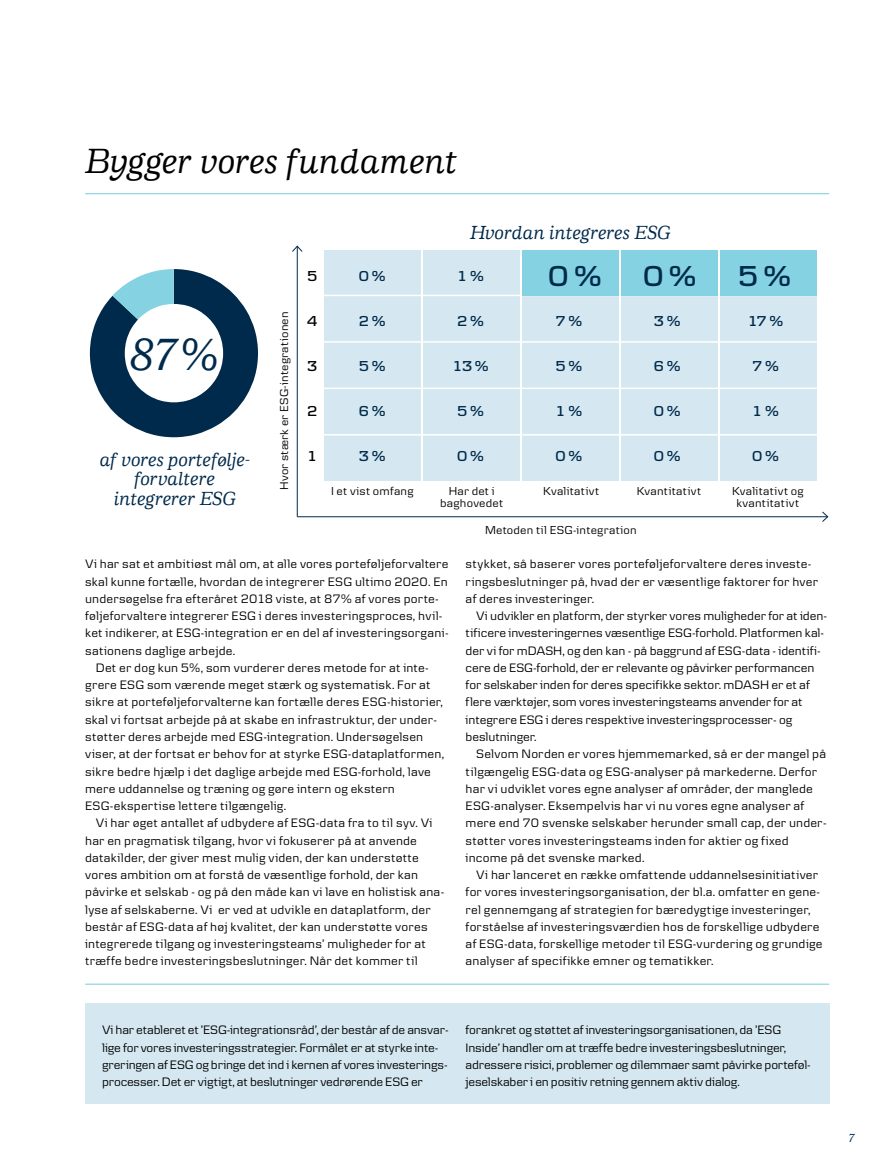
<style>
.page{position:relative;width:893px;height:1170px;background:#fff}
.page>*{position:absolute;margin:0;border:0;box-sizing:border-box;transform-origin:0 0}
.t1{font:235.8px "Chartwell Pies";color:#002a4b}
.t2{font:italic 500 46.35px "Danske Human";color:#002a4b}
.t3{font:italic 500 36px "Danske Human";color:#000}
.t4{font:600 30px "Danske Headline";color:#002a4b}
.t5{font:italic 500 19.5px/19.5px "Danske Human";letter-spacing:-.005em;color:#002a4b;text-align:center}
.t6{font:600 15px "Danske Headline";color:#002a4b}
.t7{font:600 15px "Danske Headline";color:#000}
.t8{font:12.75px/17.2px "Danske Text";letter-spacing:.01em;color:#000}
.t9{font:12.75px/17.2px "Danske Text";letter-spacing:-.015em;color:#000}
.t10{font:12px/12px "Danske Text";letter-spacing:.02em;color:#000;text-align:center}
.t11{font:italic 500 12px "Danske Human";color:#002a4b}
.s1{color:#84d2e2}
.s2{color:#fff}
</style>
<div class="page">
<div style="left:324px;top:250px;width:97px;height:230px;background:#d5e7f0"></div>
<div style="left:423px;top:250px;width:97px;height:230px;background:#d5e7f0"></div>
<div style="left:522px;top:250px;width:97px;height:230px;background:#d5e7f0"></div>
<div style="left:621px;top:250px;width:96px;height:230px;background:#d5e7f0"></div>
<div style="left:720px;top:250px;width:96px;height:230px;background:#d5e7f0"></div>
<hr style="left:297px;top:246px;width:1px;height:270px;background:#002a4b">
<svg style="left:292px;top:245px;width:11px;height:7px"></svg>
<hr style="left:297px;top:516px;width:531px;height:1px;background:#002a4b">
<svg style="left:821px;top:511px;width:8px;height:11px"></svg>
<hr style="left:317px;top:295px;width:504px;height:1px;background:#fff">
<hr style="left:317px;top:341px;width:504px;height:1px;background:#fff">
<hr style="left:317px;top:387px;width:504px;height:2px;background:#fff">
<hr style="left:317px;top:434px;width:504px;height:1px;background:#fff">
<div style="left:522px;top:250px;width:97px;height:45px;background:#84d2e2"></div>
<div style="left:621px;top:250px;width:96px;height:45px;background:#84d2e2"></div>
<div style="left:720px;top:250px;width:96px;height:45px;background:#84d2e2"></div>
<hr style="left:85px;top:983px;width:744px;height:1px;background:#84d2e2">
<hr style="left:85px;top:193px;width:744px;height:1px;background:#84d2e2">
<div style="left:85px;top:1003px;width:744px;height:100px;background:#d5e7f0"></div>
<h3 class="t3" style="left:85px;top:141px;width:374px">Bygger vores fundament</h3>
<h3 class="t5" style="left:470px;top:223px;width:202px">Hvordan integreres ESG</h3>
<h1 class="t1" style="left:78px;top:208px;width:350px">87+<span class="s1">13</span><span class="s2">D</span></h1>
<h2 class="t2" style="left:129px;top:329px;width:91px">87%</h2>
<h3 class="t5" style="left:100px;top:450px;width:152px">af vores portefølje&shy;forvaltere integrerer ESG</h3>
<p class="t10" style="left:278px;top:490px;width:180px;rotate:-90deg">Hvor stærk er ESG-integrationen</p>
<p class="t7" style="left:307px;top:267px;width:12px">5</p>
<p class="t7" style="left:307px;top:312px;width:12px">4</p>
<p class="t7" style="left:307px;top:357px;width:12px">3</p>
<p class="t7" style="left:307px;top:402px;width:12px">2</p>
<p class="t7" style="left:307px;top:447px;width:12px">1</p>
<p class="t6" style="left:359px;top:267px;width:28px">0 %</p>
<p class="t6" style="left:359px;top:312px;width:28px">2 %</p>
<p class="t6" style="left:359px;top:357px;width:28px">5 %</p>
<p class="t6" style="left:359px;top:402px;width:28px">6 %</p>
<p class="t6" style="left:359px;top:447px;width:28px">3 %</p>
<p class="t10" style="left:331px;top:484px;width:84px">I et vist omfang</p>
<p class="t6" style="left:457px;top:267px;width:28px">1 %</p>
<p class="t6" style="left:457px;top:312px;width:28px">2 %</p>
<p class="t6" style="left:452px;top:357px;width:38px">13 %</p>
<p class="t6" style="left:457px;top:402px;width:28px">5 %</p>
<p class="t6" style="left:457px;top:447px;width:28px">0 %</p>
<h3 class="t4" style="left:548px;top:259px;width:55px">0 %</h3>
<h3 class="t4" style="left:643px;top:259px;width:55px">0 %</h3>
<h3 class="t4" style="left:738px;top:259px;width:55px">5 %</h3>
<p class="t6" style="left:556px;top:312px;width:28px">7 %</p>
<p class="t6" style="left:556px;top:357px;width:28px">5 %</p>
<p class="t6" style="left:556px;top:402px;width:28px">1 %</p>
<p class="t6" style="left:556px;top:447px;width:28px">0 %</p>
<p class="t6" style="left:654px;top:312px;width:28px">3 %</p>
<p class="t6" style="left:654px;top:357px;width:28px">6 %</p>
<p class="t6" style="left:654px;top:402px;width:28px">0 %</p>
<p class="t6" style="left:654px;top:447px;width:28px">0 %</p>
<p class="t6" style="left:748px;top:312px;width:37px">17 %</p>
<p class="t6" style="left:752px;top:357px;width:28px">7 %</p>
<p class="t6" style="left:752px;top:402px;width:28px">1 %</p>
<p class="t6" style="left:752px;top:447px;width:28px">0 %</p>
<p class="t10" style="left:440px;top:484px;width:65px">Har det i baghovedet</p>
<p class="t10" style="left:543px;top:484px;width:58px">Kvalitativt</p>
<p class="t10" style="left:637px;top:484px;width:66px">Kvantitativt</p>
<p class="t10" style="left:732px;top:484px;width:73px">Kvalitativt og kvantitativt</p>
<p class="t10" style="left:485px;top:523px;width:153px">Metoden til ESG-integration</p>
<p class="t8" style="left:85px;top:555px;width:365px">Vi har sat et ambitiøst mål om, at alle vores porteføljeforvaltere</p>
<p class="t8" style="left:85px;top:572px;width:364px">skal kunne fortælle, hvordan de integrerer ESG ultimo 2020. En</p>
<p class="t8" style="left:85px;top:589px;width:355px">undersøgelse fra efteråret 2018 viste, at 87% af vores porte-</p>
<p class="t8" style="left:85px;top:607px;width:359px">føljeforvaltere integrerer ESG i deres investeringsproces, hvil-</p>
<p class="t8" style="left:85px;top:624px;width:365px">ket indikerer, at ESG-integration er en del af investeringsorgani-</p>
<p class="t8" style="left:85px;top:641px;width:152px">sationens daglige arbejde.</p>
<p class="t8" style="left:96px;top:658px;width:335px">Det er dog kun 5%, som vurderer deres metode for at inte-</p>
<p class="t8" style="left:85px;top:676px;width:347px">grere ESG som værende meget stærk og systematisk. For at</p>
<p class="t8" style="left:85px;top:693px;width:359px">sikre at porteføljeforvalterne kan fortælle deres ESG-historier,</p>
<p class="t8" style="left:85px;top:710px;width:353px">skal vi fortsat arbejde på at skabe en infrastruktur, der under-</p>
<p class="t8" style="left:85px;top:727px;width:340px">støtter deres arbejde med ESG-integration. Undersøgelsen</p>
<p class="t8" style="left:85px;top:745px;width:360px">viser, at der fortsat er behov for at styrke ESG-dataplatformen,</p>
<p class="t8" style="left:85px;top:762px;width:347px">sikre bedre hjælp i det daglige arbejde med ESG-forhold, lave</p>
<p class="t8" style="left:85px;top:779px;width:311px">mere uddannelse og træning og gøre intern og ekstern</p>
<p class="t8" style="left:85px;top:796px;width:203px">ESG-ekspertise lettere tilgængelig.</p>
<p class="t8" style="left:96px;top:814px;width:338px">Vi har øget antallet af udbydere af ESG-data fra to til syv. Vi</p>
<p class="t8" style="left:85px;top:831px;width:333px">har en pragmatisk tilgang, hvor vi fokuserer på at anvende</p>
<p class="t8" style="left:85px;top:848px;width:335px">datakilder, der giver mest mulig viden, der kan understøtte</p>
<p class="t8" style="left:85px;top:865px;width:334px">vores ambition om at forstå de væsentlige forhold, der kan</p>
<p class="t8" style="left:85px;top:883px;width:361px">påvirke et selskab - og på den måde kan vi lave en holistisk ana-</p>
<p class="t8" style="left:85px;top:900px;width:347px">lyse af selskaberne. Vi er ved at udvikle en dataplatform, der</p>
<p class="t8" style="left:85px;top:917px;width:344px">består af ESG-data af høj kvalitet, der kan understøtte vores</p>
<p class="t8" style="left:85px;top:934px;width:342px">integrerede tilgang og investeringsteams’ muligheder for at</p>
<p class="t8" style="left:85px;top:952px;width:334px">træffe bedre investeringsbeslutninger. Når det kommer til</p>
<p class="t8" style="left:466px;top:555px;width:354px">stykket, så baserer vores porteføljeforvaltere deres investe&shy;ringsbeslutninger på, hvad der er væsentlige faktorer for hver af deres investeringer.</p>
<p class="t8" style="left:466px;top:607px;width:363px;text-indent:11px">Vi udvikler en platform, der styrker vores muligheder for at iden&shy;tificere investeringernes væsentlige ESG-forhold. Platformen kal&shy;der vi for mDASH, og den kan - på baggrund af ESG-data - identifi&shy;cere de ESG-forhold, der er relevante og påvirker performancen for selskaber inden for deres specifikke sektor. mDASH er et af flere værktøjer, som vores investeringsteams anvender for at integrere ESG i deres respektive investeringsprocesser- og beslutninger.</p>
<p class="t8" style="left:466px;top:745px;width:362px;text-indent:11px">Selvom Norden er vores hjemmemarked, så er der mangel på tilgængelig ESG-data og ESG-analyser på markederne. Derfor har vi udviklet vores egne analyser af områder, der manglede ESG-analyser. Eksempelvis har vi nu vores egne analyser af mere end 70 svenske selskaber herunder small cap, der under&shy;støtter vores investeringsteams inden for aktier og fixed income på det svenske marked.</p>
<p class="t8" style="left:466px;top:865px;width:359px;text-indent:11px">Vi har lanceret en række omfattende uddannelsesinitiativer for vores investeringsorganisation, der bl.a. omfatter en gene&shy;rel gennemgang af strategien for bæredygtige investeringer, forståelse af investeringsværdien hos de forskellige udbydere af ESG-data, forskellige metoder til ESG-vurdering og grundige analyser af specifikke emner og tematikker.</p>
<p class="t9" style="left:102px;top:1021px;width:348px">Vi har etableret et ’ESG-integrationsråd’, der består af de ansvar&shy;lige for vores investeringsstrategier. Formålet er at styrke inte&shy;greringen af ESG og bringe det ind i kernen af vores investerings&shy;processer. Det er vigtigt, at beslutninger vedrørende ESG er</p>
<p class="t9" style="left:466px;top:1021px;width:347px">forankret og støttet af investeringsorganisationen, da ’ESG Inside’ handler om at træffe bedre investeringsbeslutninger, adressere risici, problemer og dilemmaer samt påvirke porteføl&shy;jeselskaber i en positiv retning gennem aktiv dialog.</p>
<p class="t11" style="left:848px;top:1131px;width:8px">7</p>
</div>
